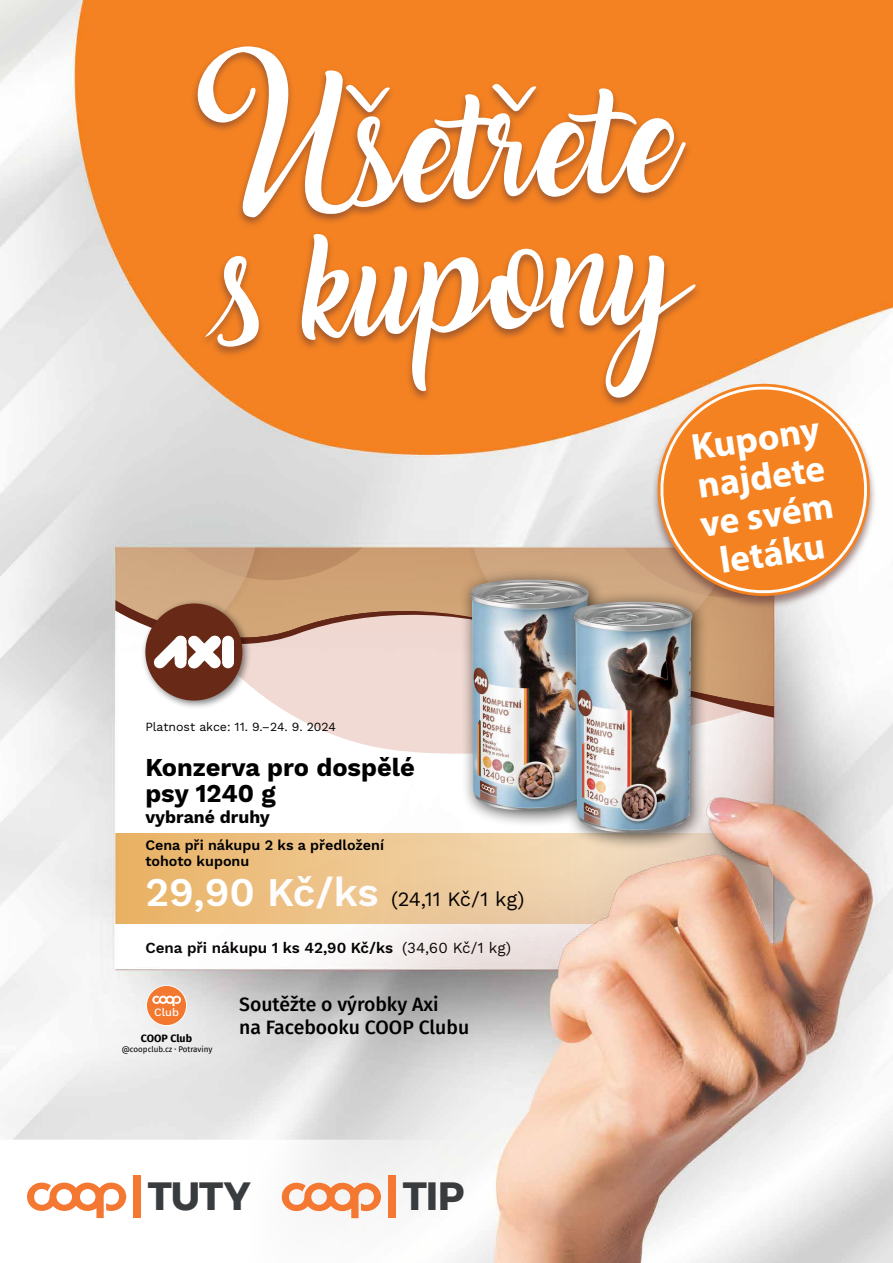
<style>
.page{position:relative;width:893px;height:1263px;background:#fff}
.page>*{position:absolute;margin:0;border:0;box-sizing:border-box;transform-origin:0 0}
.t1{font:700 39.3px "Montserrat";letter-spacing:-.025em;color:#393c3f}
.t2{font:700 37.42px/38.7px "Myriad Pro";color:#fff;text-align:center}
.t3{font:700 25.35px/25.5px "Work Sans";color:#000}
.t4{font:20.02px "Work Sans";letter-spacing:-.015em;color:#000}
.t5{font:500 19.42px/23.3px "Fira Sans";color:#000}
.t6{font:700 17.55px "Work Sans";color:#000}
.t7{font:600 15.15px "Work Sans";color:#000}
.t8{font:600 14.25px/16px "Work Sans";color:#000}
.t9{font:12.3px "Work Sans";color:#000}
.t10{font:500 11.02px "Work Sans";color:#fff}
.t11{font:700 10.65px "Fira Sans";color:#000}
.t12{font:8.02px "Fira Sans";color:#000}
.s1{font-weight:600;font-size:40.12px;color:#fff}
.s2{font-weight:400}
.s3{font-size:5.4px}
.s4{font-size:8.25px}
</style>
<div class="page">
<img style="left:0;top:0;width:893px;height:1263px">
<svg style="left:0;top:1140px;width:494px;height:123px"></svg>
<div style="left:190px;top:44px;width:512px;height:365px;background:#f48222"></div>
<svg style="left:197px;top:46px;width:489px;height:171px"></svg>
<svg style="left:205px;top:256px;width:55px;height:91px"></svg>
<svg style="left:302px;top:234px;width:396px;height:164px"></svg>
<div style="left:651px;top:383px;width:226px;height:226px;background:#633936;opacity:.6"></div>
<svg style="left:650px;top:376px;width:227px;height:227px"></svg>
<svg style="left:657px;top:383px;width:214px;height:214px"></svg>
<svg style="left:27px;top:1182px;width:99px;height:36px"></svg>
<div style="left:133px;top:1175px;width:8px;height:43px;background:#f47732"></div>
<svg style="left:282px;top:1183px;width:99px;height:35px"></svg>
<div style="left:388px;top:1175px;width:7px;height:43px;background:#f47732"></div>
<div style="left:66px;top:905px;width:202px;height:190px;background:#fff;opacity:.8"></div>
<svg style="left:152px;top:996px;width:29px;height:10px"></svg>
<p class="t9" style="left:145px;top:719px;width:192px">Platnost akce: 11. 9.–24. 9. 2024</p>
<h3 class="t3" style="left:145px;top:756px;width:271px">Konzerva pro dospělé psy 1240 g</h3>
<p class="t6" style="left:145px;top:807px;width:126px">vybrané druhy</p>
<p class="t8" style="left:145px;top:838px;width:240px">Cena při nákupu 2 ks a předložení tohoto kuponu</p>
<h3 class="t4" style="left:145px;top:888px;width:381px"><span class="s1">29,90 Kč/ks</span> (24,11 Kč/1 kg)</h3>
<p class="t7" style="left:145px;top:939px;width:367px">Cena při nákupu 1 ks 42,90 Kč/ks <span class="s2">(34,60 Kč/1 kg)</span></p>
<p class="t10" style="left:154px;top:1005px;width:26px">Club</p>
<p class="t11" style="left:141px;top:1029px;width:53px">COOP Club</p>
<p class="t12" style="left:122px;top:1043px;width:92px">@coopclub.cz <span class="s3">•</span> Potravin<span class="s4">y</span></p>
<h3 class="t5" style="left:239px;top:991px;width:231px">Soutěžte o výrobky Axi<br>na Facebooku COOP Clubu</h3>
<h1 class="t1" style="left:148px;top:1165px;width:104px">TUTY</h1>
<h1 class="t1" style="left:403px;top:1165px;width:63px">TIP</h1>
<h2 class="t2" style="left:687px;top:427px;width:136px;rotate:-8deg">Kupony najdete ve svém letáku</h2>
</div>
